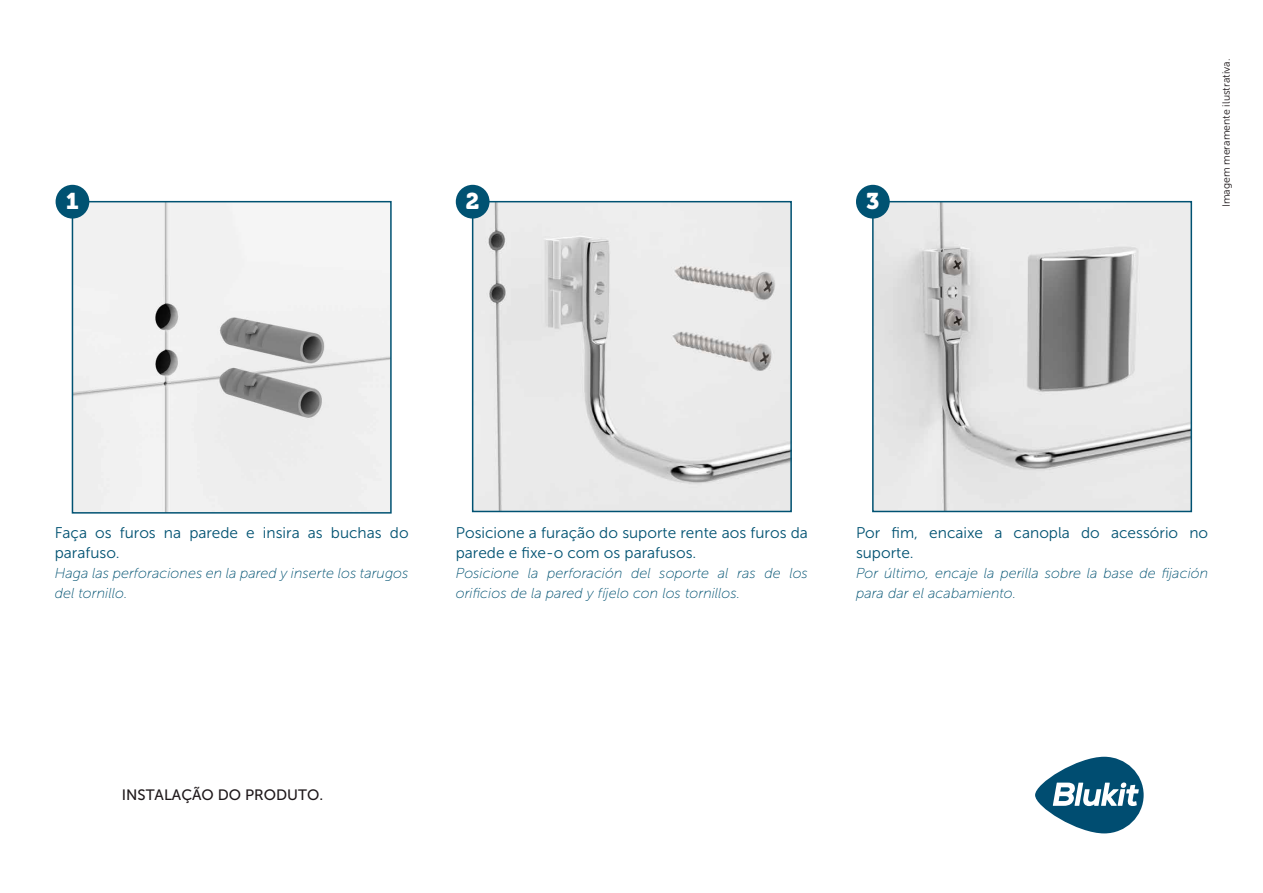
<style>
.page{position:relative;width:1263px;height:893px;background:#fff}
.page>*{position:absolute;margin:0;border:0;box-sizing:border-box;transform-origin:0 0}
.t1{font:22.65px "Museo 900";color:#fff}
.t2{font:15.45px/20px "Museo Sans 300";color:#005272}
.t3{font:15px "Museo Sans 500";color:#1e181a}
.t4{font:italic 14.4px/20px "Museo Sans 100";color:#005272}
.t5{font:10.5px "Museo Sans 300";color:#1e181a}
</style>
<div class="page">
<svg style="left:1035px;top:757px;width:108px;height:76px"></svg>
<img style="left:75px;top:204px;width:314px;height:307px">
<div style="left:72px;top:201px;width:320px;height:313px;border:2px solid #005272"></div>
<div style="left:56px;top:185px;width:33px;height:34px;background:#005272;border-radius:50%"></div>
<img style="left:475px;top:204px;width:314px;height:305px">
<div style="left:472px;top:201px;width:320px;height:311px;border:2px solid #005272"></div>
<div style="left:456px;top:185px;width:33px;height:34px;background:#005272;border-radius:50%"></div>
<img style="left:875px;top:204px;width:314px;height:305px">
<div style="left:872px;top:201px;width:320px;height:311px;border:2px solid #005272"></div>
<div style="left:856px;top:185px;width:34px;height:34px;background:#005272;border-radius:50%"></div>
<h1 class="t1" style="left:66px;top:188px;width:15px">1</h1>
<h1 class="t1" style="left:466px;top:188px;width:15px">2</h1>
<h1 class="t1" style="left:866px;top:188px;width:15px">3</h1>
<p class="t5" style="left:1220px;top:207px;width:150px;rotate:-90deg">Imagem meramente ilustrativa.</p>
<p class="t2" style="left:55px;top:523px;width:355px">Faça os furos na parede e insira as buchas do parafuso.</p>
<p class="t4" style="left:55px;top:563px;width:355px">Haga las perforaciones en la pared y inserte los tarugos del tornillo.</p>
<p class="t2" style="left:456px;top:523px;width:354px">Posicione a furação do suporte rente aos furos da parede e fixe-o com os parafusos.</p>
<p class="t4" style="left:456px;top:563px;width:354px">Posicione la perforación del soporte al ras de los orificios de la pared y fíjelo con los tornillos.</p>
<p class="t2" style="left:856px;top:523px;width:354px">Por fim, encaixe a canopla do acessório no suporte.</p>
<p class="t4" style="left:856px;top:563px;width:354px">Por último, encaje la perilla sobre la base de fijación para dar el acabamiento.</p>
<p class="t3" style="left:122px;top:787px;width:203px">INSTALAÇÃO DO PRODUTO.</p>
</div>
